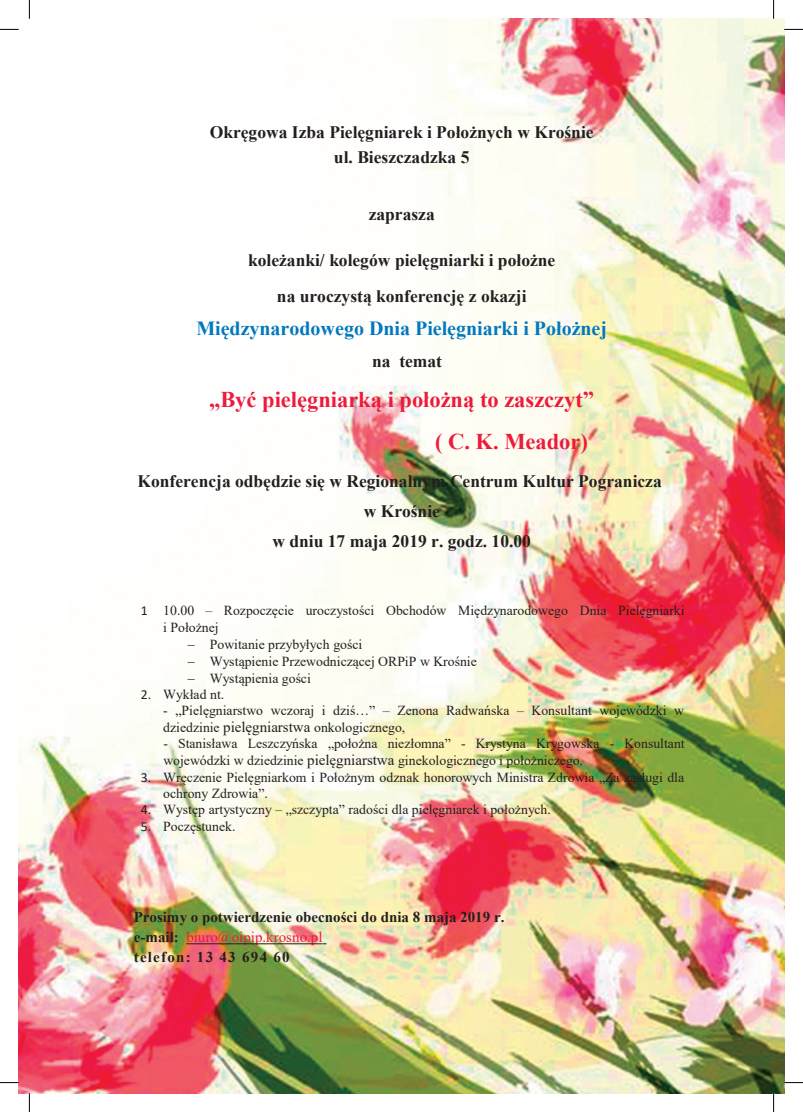
<style>
.page{position:relative;width:803px;height:1112px;background:#fff}
.page>*{position:absolute;margin:0;border:0;box-sizing:border-box;transform-origin:0 0}
.t1{font:700 22.5px/42.2px "Times New Roman";color:#ed1a3c;text-align:right}
.t2{font:700 20px "Times New Roman";color:#0078bf}
.t3{font:700 17.5px/30.1px "Times New Roman";color:#231f20;text-align:center}
.t4{font:700 15px/20px "Times New Roman";color:#231f20}
.t5{font:13.75px/17px "Times New Roman";color:#231f20}
.s1{font-family:"Calibri"}
.s2{font-size:15px}
.s3{font-weight:400;color:#ed1a3c}
</style>
<div class="page">
<img style="left:19px;top:19px;width:765px;height:1073px">
<hr style="left:186px;top:943px;width:136px;height:1px;background:#231f20">
<svg style="left:0;top:29px;width:19px;height:1px"></svg>
<svg style="left:784px;top:29px;width:19px;height:1px"></svg>
<svg style="left:0;top:1081px;width:19px;height:2px"></svg>
<svg style="left:784px;top:1081px;width:19px;height:2px"></svg>
<svg style="left:29px;top:0;width:1px;height:19px"></svg>
<svg style="left:29px;top:1092px;width:1px;height:19px"></svg>
<svg style="left:773px;top:0;width:1px;height:19px"></svg>
<svg style="left:773px;top:1092px;width:1px;height:19px"></svg>
<p class="t3" style="left:210px;top:121px;width:385px;line-height:25px">Okręgowa Izba Pielęgniarek i Położnych w Krośnie ul. Bieszczadzka 5</p>
<p class="t3" style="left:369px;top:201px;width:67px">zaprasza</p>
<p class="t3" style="left:248px;top:244px;width:309px;line-height:35.6px">koleżanki/ kolegów pielęgniarki i położne na uroczystą konferencję z okazji</p>
<h2 class="t2" style="left:196px;top:321px;width:412px">Międzynarodowego Dnia Pielęgniarki i Położnej</h2>
<p class="t3" style="left:372px;top:347px;width:71px">na temat</p>
<h1 class="t1" style="left:209px;top:380px;width:387px">„Być pielęgniarką i położną to zaszczyt” ( C. K. Meador)</h1>
<p class="t3" style="left:137px;top:467px;width:526px">Konferencja odbędzie się w Regionalnym Centrum Kultur Pogranicza w Krośnie<br>w dniu 17 maja 2019 r. godz. 10.00</p>
<p class="t5" style="left:141px;top:603px;width:545px"><span class="s1">1</span> 10.00 – Rozpoczęcie uroczystości Obchodów Międzynarodowego Dnia Pielęgniarki</p>
<p class="t5" style="left:163px;top:620px;width:57px">i Położnej</p>
<p class="t5" style="left:210px;top:637px;width:154px">Powitanie przybyłych gości</p>
<p class="t5" style="left:210px;top:653px;width:268px">Wystąpienie Przewodniczącej ORPiP w Krośnie</p>
<p class="t5" style="left:210px;top:670px;width:103px">Wystąpienia gości</p>
<p class="t5" style="left:141px;top:686px;width:85px"><span class="s1">2.</span> Wykład nt.</p>
<p class="t5" style="left:163px;top:703px;width:522px">- „Pielęgniarstwo wczoraj i dziś…” – Zenona Radwańska – Konsultant wojewódzki w dziedzinie <span class="s2">pielęgniarstwa</span> onkologicznego,</p>
<p class="t5" style="left:163px;top:736px;width:523px">- Stanisława Leszczyńska „położna niezłomna” - Krystyna Krygowska - Konsultant wojewódzki w dziedzinie <span class="s2">pielęgniarstwa</span> ginekologicznego i położniczego.</p>
<p class="t5" style="left:163px;top:770px;width:522px;line-height:16.5px;text-indent:-22px"><span class="s1">3.</span> Wręczenie Pielęgniarkom i Położnym odznak honorowych Ministra Zdrowia „Za zasługi dla ochrony Zdrowia”.</p>
<p class="t5" style="left:141px;top:802px;width:412px"><span class="s1">4.</span> Występ artystyczny – „szczypta” radości dla pielęgniarek i położnych.</p>
<p class="t5" style="left:141px;top:819px;width:96px"><span class="s1">5.</span> Poczęstunek.</p>
<p class="t4" style="left:134px;top:908px;width:372px">Prosimy o potwierdzenie obecności do dnia 8 maja 2019 r. e-mail: <span class="s3">biuro@oipip.krosno.pl<br></span>telefon: 13 43 694 60</p>
</div>
